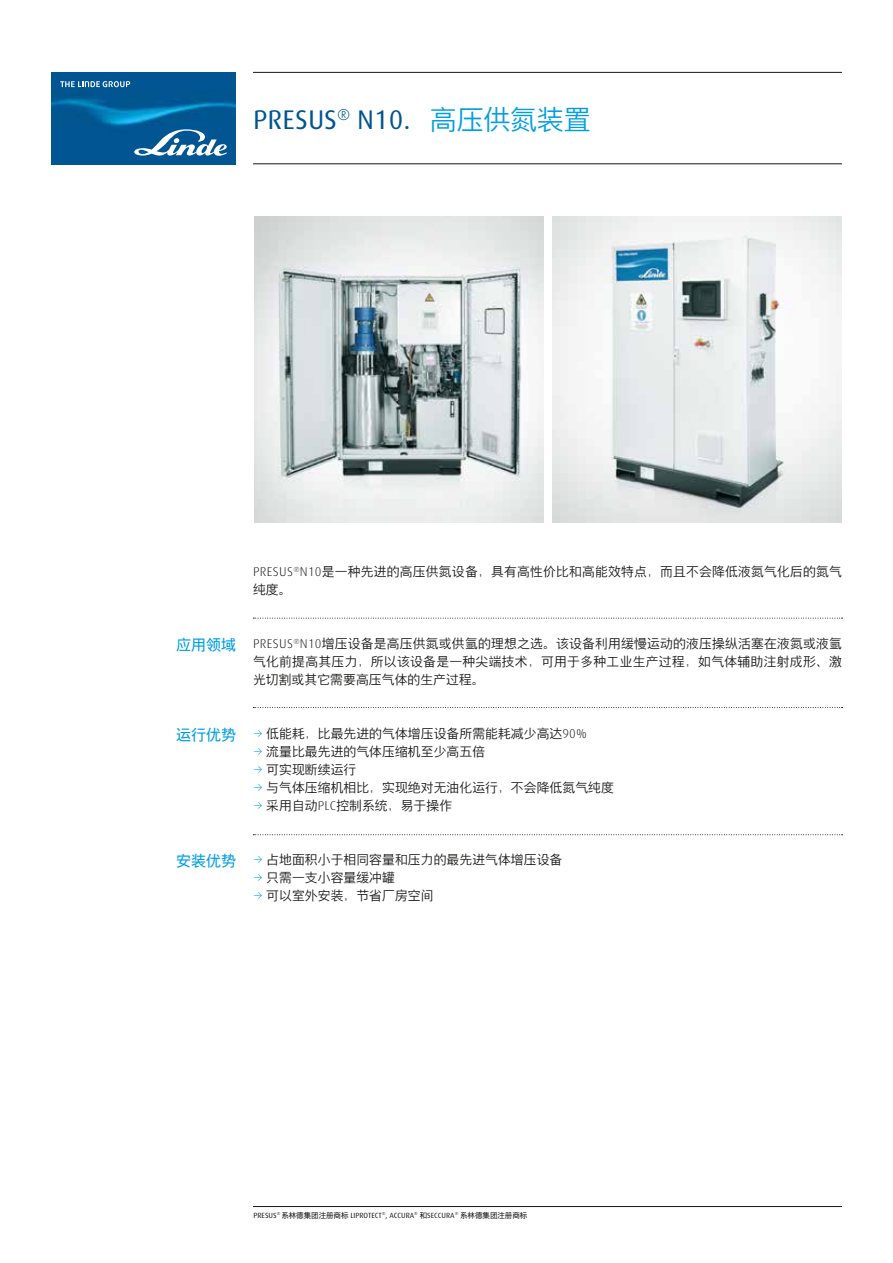
<style>
.page{position:relative;width:893px;height:1263px;background:#fff}
.page>*{position:absolute;margin:0;border:0;box-sizing:border-box;transform-origin:0 0}
.t1{font:27px "Linde Dax Global";color:#005590}
.t2{font:15px "Linde Dax Global";letter-spacing:-.005em;color:#009ee3}
.t3{font:300 12.75px/18px "Linde Dax Global";letter-spacing:.01em;color:#181716}
.t4{font:7.5px "Linde Dax Global";letter-spacing:-.005em;color:#181716}
.s1{font-weight:300;color:#009ee3}
.s2{color:#009ee3}
</style>
<div class="page">
<svg style="left:253px;top:618px;width:590px;height:1px"></svg>
<svg style="left:253px;top:707px;width:590px;height:1px"></svg>
<svg style="left:253px;top:834px;width:590px;height:1px"></svg>
<hr style="left:253px;top:72px;width:589px;height:1px;background:#181716">
<hr style="left:253px;top:163px;width:589px;height:1px;background:#181716">
<img style="left:254px;top:216px;width:289px;height:306px">
<img style="left:553px;top:216px;width:289px;height:306px">
<img style="left:51px;top:72px;width:185px;height:92px">
<svg style="left:134px;top:129px;width:93px;height:27px"></svg>
<svg style="left:60px;top:81px;width:70px;height:6px"></svg>
<hr style="left:253px;top:1206px;width:589px;height:1px;background:#181716">
<h1 class="t1" style="left:253px;top:104px;width:339px">PRESUS<sup>®</sup> N10. <span class="s1">高压供氮装置</span></h1>
<p class="t3" style="left:253px;top:563px;width:590px">PRESUS<sup>®</sup>N10是一种先进的高压供氮设备，具有高性价比和高能效特点，而且不会降低液氮气化后的氮气纯度。</p>
<p class="t2" style="left:176px;top:636px;width:61px">应用领域</p>
<p class="t3" style="left:253px;top:635px;width:590px;text-align:justify">PRESUS<sup>®</sup>N10增压设备是高压供氮或供氩的理想之选。该设备利用缓慢运动的液压操纵活塞在液氮或液氩气化前提高其压力，所以该设备是一种尖端技术，可用于多种工业生产过程，如气体辅助注射成形、激光切割或其它需要高压气体的生产过程。</p>
<p class="t2" style="left:176px;top:726px;width:61px">运行优势</p>
<p class="t3" style="left:253px;top:725px;width:335px"><span class="s2">→</span> 低能耗，比最先进的气体增压设备所需能耗减少高达90%</p>
<p class="t3" style="left:253px;top:743px;width:234px"><span class="s2">→</span> 流量比最先进的气体压缩机至少高五倍</p>
<p class="t3" style="left:253px;top:761px;width:105px"><span class="s2">→</span> 可实现断续运行</p>
<p class="t3" style="left:253px;top:779px;width:362px"><span class="s2">→</span> 与气体压缩机相比，实现绝对无油化运行，不会降低氮气纯度</p>
<p class="t3" style="left:253px;top:797px;width:201px"><span class="s2">→</span> 采用自动PLC控制系统，易于操作</p>
<p class="t2" style="left:176px;top:852px;width:61px">安装优势</p>
<p class="t3" style="left:253px;top:851px;width:311px"><span class="s2">→</span> 占地面积小于相同容量和压力的最先进气体增压设备</p>
<p class="t3" style="left:253px;top:869px;width:143px"><span class="s2">→</span> 只需一支小容量缓冲罐</p>
<p class="t3" style="left:253px;top:887px;width:182px"><span class="s2">→</span> 可以室外安装，节省厂房空间</p>
<p class="t4" style="left:253px;top:1211px;width:275px">PRESUS<sup>®</sup> 系林德集团注册商标 LIPROTECT<sup>®</sup>, ACCURA<sup>®</sup> 和SECCURA<sup>®</sup> 系林德集团注册商标</p>
</div>
